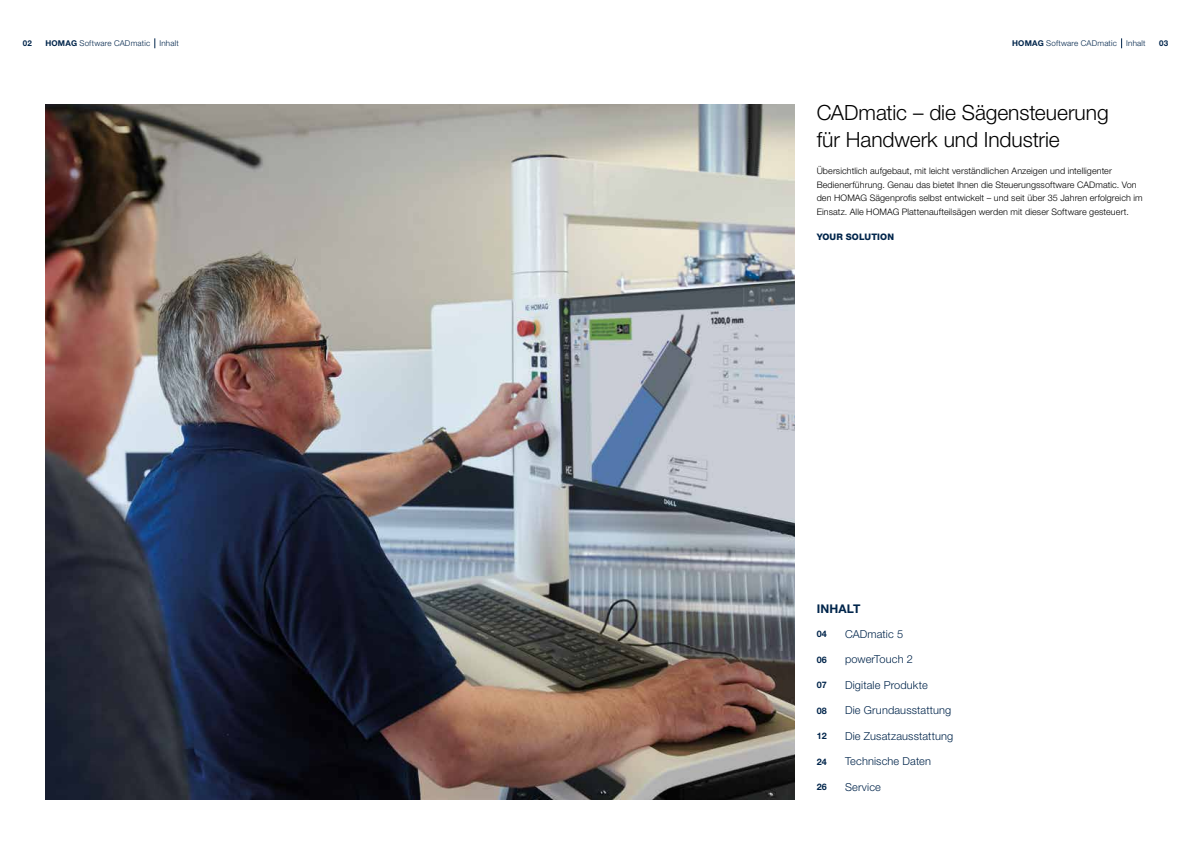
<style>
.page{position:relative;width:1191px;height:842px;background:#fff}
.page>*{position:absolute;margin:0;border:0;box-sizing:border-box;transform-origin:0 0}
.t1{font:300 21px/27.2px "Helvetica Neue LTW1 G";letter-spacing:-.005em;color:#000}
.t2{font:700 12px "Helvetica Neue LTW1 G";letter-spacing:.015em;color:#00254b}
.t3{font:300 11px "Helvetica Neue LTW1 G";letter-spacing:.01em;color:#00254b}
.t4{font:300 9px/13.6px "Helvetica Neue LTW1 G";letter-spacing:.01em;color:#000}
.t5{font:700 9px "Helvetica Neue LTW1 G";color:#00254b}
.t6{font:800 9px "Helvetica Neue LTW1 G";letter-spacing:.015em;color:#00254b}
.t7{font:300 8px "Helvetica Neue LTW1 G";letter-spacing:.025em;color:#00254b}
.t8{font:700 8px "Helvetica Neue LTW1 G";color:#00254b}
.s1{font-weight:700}
</style>
<div class="page">
<img style="left:45px;top:105px;width:749px;height:695px">
<p class="t7" style="left:45px;top:39px;width:135px"><span class="s1">HOMAG</span> Software CADmatic Inhalt</p>
<p class="t7" style="left:1012px;top:39px;width:135px"><span class="s1">HOMAG</span> Software CADmatic Inhalt</p>
<p class="t8" style="left:23px;top:39px;width:11px">02</p>
<p class="t8" style="left:1159px;top:39px;width:11px">03</p>
<h1 class="t1" style="left:816px;top:98px;width:293px">CADmatic – die Sägensteuerung für Handwerk und Industrie</h1>
<p class="t4" style="left:816px;top:164px;width:327px">Übersichtlich aufgebaut, mit leicht verständlichen Anzeigen und intelligenter Bedienerführung. Genau das bietet Ihnen die Steuerungssoftware CADmatic. Von den HOMAG Sägenprofis selbst entwickelt – und seit über 35 Jahren erfolgreich im Einsatz. Alle HOMAG Plattenaufteilsägen werden mit dieser Software gesteuert.</p>
<p class="t6" style="left:816px;top:231px;width:79px">YOUR SOLUTION</p>
<h2 class="t2" style="left:816px;top:601px;width:45px">INHALT</h2>
<p class="t5" style="left:816px;top:628px;width:12px">04</p>
<p class="t3" style="left:845px;top:627px;width:60px">CADmatic 5</p>
<p class="t5" style="left:816px;top:654px;width:12px">06</p>
<p class="t3" style="left:845px;top:653px;width:69px">powerTouch 2</p>
<p class="t5" style="left:816px;top:679px;width:12px">07</p>
<p class="t3" style="left:845px;top:678px;width:84px">Digitale Produkte</p>
<p class="t5" style="left:816px;top:705px;width:12px">08</p>
<p class="t3" style="left:845px;top:704px;width:108px">Die Grundausstattung</p>
<p class="t5" style="left:816px;top:730px;width:12px">12</p>
<p class="t3" style="left:845px;top:729px;width:110px">Die Zusatzausstattung</p>
<p class="t5" style="left:816px;top:756px;width:12px">24</p>
<p class="t3" style="left:845px;top:755px;width:87px">Technische Daten</p>
<p class="t5" style="left:816px;top:781px;width:12px">26</p>
<p class="t3" style="left:845px;top:780px;width:37px">Service</p>
</div>
